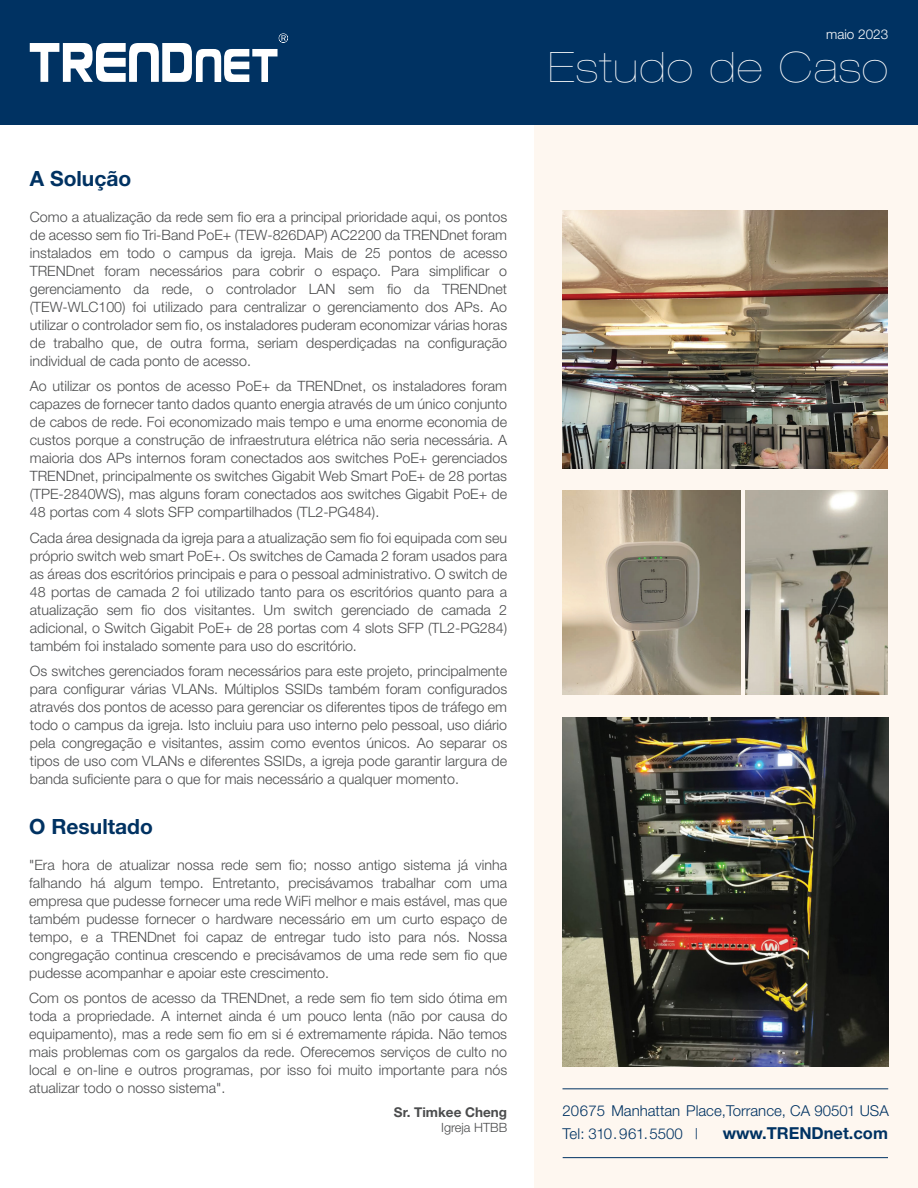
<style>
.page{position:relative;width:918px;height:1188px;background:#fff}
.page>*{position:absolute;margin:0;border:0;box-sizing:border-box;transform-origin:0 0}
.t1{font:900 expanded 42px "Helvetica Neue";letter-spacing:.04em;color:#fff}
.t2{font:700 21px "Helvetica Neue";color:#003262}
.t3{font:700 16.5px "Helvetica Neue";color:#003262}
.t4{font:300 15px/22.5px "Helvetica Neue";color:#003262}
.t5{font:300 14.25px/18px "Helvetica Neue";color:#4b4c4d;text-align:justify}
.t6{font:700 13.5px "Helvetica Neue";color:#4b4c4d}
.t7{font:300 13.5px "Helvetica Neue";color:#fff}
.t8{font:300 12.75px "Helvetica Neue";color:#4b4c4d}
</style>
<div class="page">
<div style="left:535px;top:116px;width:383px;height:1072px;background:#fef7f0"></div>
<div style="left:0;top:0;width:918px;height:124px;background:#003262"></div>
<img style="left:563px;top:211px;width:325px;height:258px">
<svg style="left:30px;top:33px;width:258px;height:49px"></svg>
<img style="left:563px;top:718px;width:325px;height:348px">
<img style="left:563px;top:490px;width:178px;height:204px">
<img style="left:745px;top:490px;width:143px;height:204px">
<hr style="left:562px;top:1089px;width:326px;height:1px;background:#003262">
<hr style="left:563px;top:1157px;width:325px;height:1px;background:#003262">
<h2 class="t2" style="left:30px;top:165px;width:103px">A Solução</h2>
<p class="t5" style="left:30px;top:207px;width:479px">Como a atualização da rede sem fio era a principal prioridade aqui, os pontos de acesso sem fio Tri-Band PoE+ (TEW-826DAP) AC2200 da TRENDnet foram instalados em todo o campus da igreja. Mais de 25 pontos de acesso TRENDnet foram necessários para cobrir o espaço. Para simplificar o gerenciamento da rede, o controlador LAN sem fio da TRENDnet (TEW-WLC100) foi utilizado para centralizar o gerenciamento dos APs. Ao utilizar o controlador sem fio, os instaladores puderam economizar várias horas de trabalho que, de outra forma, seriam desperdiçadas na configuração individual de cada ponto de acesso.</p>
<p class="t5" style="left:30px;top:377px;width:479px">Ao utilizar os pontos de acesso PoE+ da TRENDnet, os instaladores foram capazes de fornecer tanto dados quanto energia através de um único conjunto de cabos de rede. Foi economizado mais tempo e uma enorme economia de custos porque a construção de infraestrutura elétrica não seria necessária. A maioria dos APs internos foram conectados aos switches PoE+ gerenciados TRENDnet, principalmente os switches Gigabit Web Smart PoE+ de 28 portas (TPE-2840WS), mas alguns foram conectados aos switches Gigabit PoE+ de 48 portas com 4 slots SFP compartilhados (TL2-PG484).</p>
<p class="t5" style="left:30px;top:528px;width:479px">Cada área designada da igreja para a atualização sem fio foi equipada com seu próprio switch web smart PoE+. Os switches de Camada 2 foram usados para as áreas dos escritórios principais e para o pessoal administrativo. O switch de 48 portas de camada 2 foi utilizado tanto para os escritórios quanto para a atualização sem fio dos visitantes. Um switch gerenciado de camada 2 adicional, o Switch Gigabit PoE+ de 28 portas com 4 slots SFP (TL2-PG284) também foi instalado somente para uso do escritório.</p>
<p class="t5" style="left:30px;top:662px;width:479px">Os switches gerenciados foram necessários para este projeto, principalmente para configurar várias VLANs. Múltiplos SSIDs também foram configurados através dos pontos de acesso para gerenciar os diferentes tipos de tráfego em todo o campus da igreja. Isto incluiu para uso interno pelo pessoal, uso diário pela congregação e visitantes, assim como eventos únicos. Ao separar os tipos de uso com VLANs e diferentes SSIDs, a igreja pode garantir largura de banda suficiente para o que for mais necessário a qualquer momento.</p>
<h2 class="t2" style="left:29px;top:813px;width:125px">O Resultado</h2>
<p class="t5" style="left:29px;top:855px;width:479px">"Era hora de atualizar nossa rede sem fio; nosso antigo sistema já vinha falhando há algum tempo. Entretanto, precisávamos trabalhar com uma empresa que pudesse fornecer uma rede WiFi melhor e mais estável, mas que também pudesse fornecer o hardware necessário em um curto espaço de tempo, e a TRENDnet foi capaz de entregar tudo isto para nós. Nossa congregação continua crescendo e precisávamos de uma rede sem fio que pudesse acompanhar e apoiar este crescimento.</p>
<p class="t5" style="left:29px;top:989px;width:480px">Com os pontos de acesso da TRENDnet, a rede sem fio tem sido ótima em toda a propriedade. A internet ainda é um pouco lenta (não por causa do equipamento), mas a rede sem fio em si é extremamente rápida. Não temos mais problemas com os gargalos da rede. Oferecemos serviços de culto no local e on-line e outros programas, por isso foi muito importante para nós atualizar todo o nosso sistema".</p>
<p class="t6" style="left:394px;top:1104px;width:115px">Sr. Timkee Cheng</p>
<p class="t8" style="left:441px;top:1120px;width:67px">Igreja HTBB</p>
<p class="t7" style="left:826px;top:26px;width:64px">maio 2023</p>
<h1 class="t1" style="left:548px;top:43px;width:341px">Estudo de Caso</h1>
<p class="t4" style="left:563px;top:1099px;width:328px">20675 Manhattan Place,Torrance, CA 90501 USA<br>Tel: 310.961.5500 |</p>
<p class="t3" style="left:723px;top:1122px;width:167px">www.TRENDnet.com</p>
</div>
